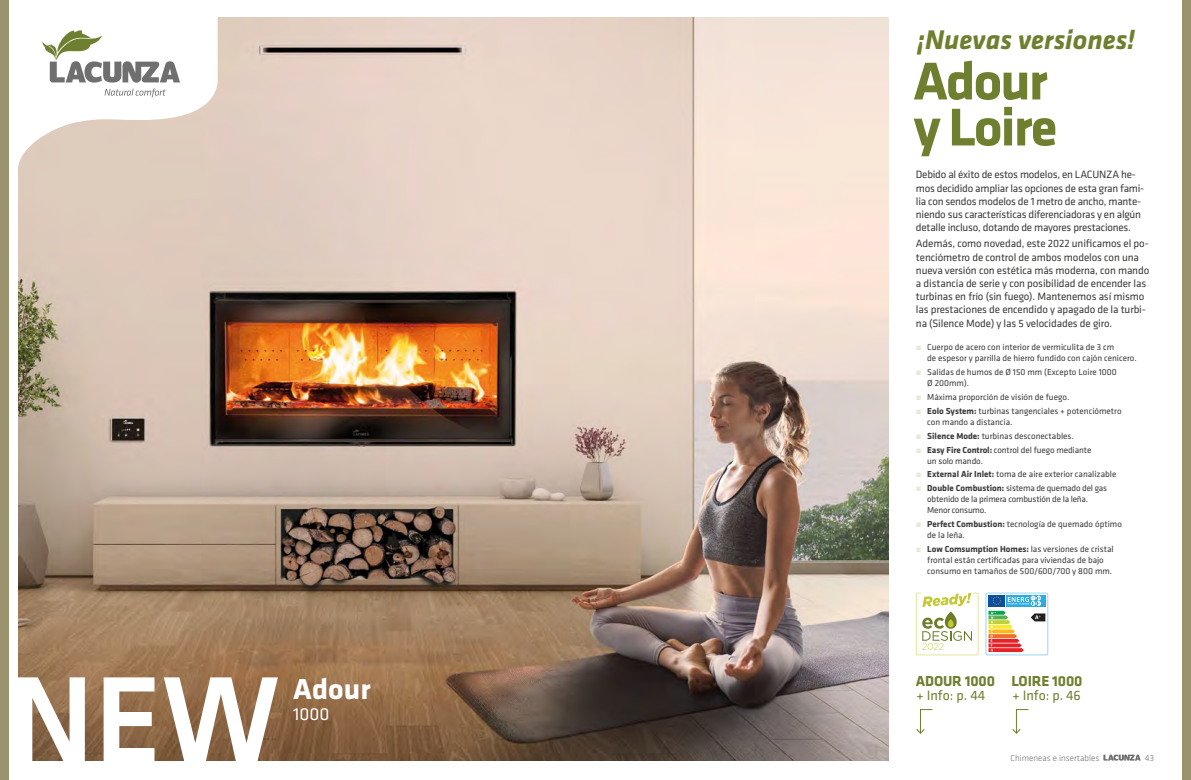
<style>
.page{position:relative;width:1191px;height:780px;background:#fff}
.page>*{position:absolute;margin:0;border:0;box-sizing:border-box;transform-origin:0 0}
.t1{font:55px/46px "Klavika Bold TF";letter-spacing:-.035em;color:#6e7f2f}
.t2{font:30px "Klavika Bold TF";color:#fff}
.t3{font:italic 700 28px "Klavika";color:#6e7f2f}
.t4{font:18px "Klavika Basic";color:#fff}
.t5{font:700 15px "Klavika Basic";letter-spacing:-.01em;color:#6e7f2f}
.t6{font:14px "Klavika Regular TF";color:#6e7f2f}
.t7{font:11px/13.2px "Klavika Basic";letter-spacing:-.01em;color:#3c3c3b}
.t8{font:9px/11px "Klavika Basic";color:#3c3c3b}
.t9{font:9px/11px "Klavika Basic";letter-spacing:-.02em;color:#3c3c3b}
.t10{font:9px "Klavika Light TF";color:#706f6f}
.s1{font-family:"Klavika Bold Arrows";color:#e8e8db}
.s2{font-family:"Klavika Regular TF"}
.s3{font-weight:700}
</style>
<div class="page">
<svg style="left:1103px;top:754px;width:37px;height:7px"></svg>
<div style="left:0;top:0;width:9px;height:780px;background:#9b936e"></div>
<div style="left:1182px;top:0;width:9px;height:780px;background:#9b936e"></div>
<svg style="left:916px;top:592px;width:62px;height:63px"></svg>
<svg style="left:985px;top:592px;width:63px;height:63px"></svg>
<img style="left:18px;top:17px;width:870px;height:743px">
<svg style="left:18px;top:677px;width:260px;height:84px"></svg>
<svg style="left:18px;top:17px;width:200px;height:154px"></svg>
<svg style="left:916px;top:709px;width:17px;height:25px"></svg>
<svg style="left:1012px;top:709px;width:17px;height:25px"></svg>
<h2 class="t2" style="left:293px;top:672px;width:79px">Adour</h2>
<h3 class="t4" style="left:293px;top:702px;width:38px">1000</h3>
<h3 class="t3" style="left:917px;top:25px;width:219px">¡Nuevas versiones!</h3>
<h1 class="t1" style="left:913px;top:59px;width:146px">Adour y Loire</h1>
<p class="t7" style="left:916px;top:168px;width:230px">Debido al éxito de estos modelos, en LACUNZA he&shy;mos decidido ampliar las opciones de esta gran fami&shy;lia con sendos modelos de 1 metro de ancho, mante&shy;niendo sus características diferenciadoras y en algún detalle incluso, dotando de mayores prestaciones.</p>
<p class="t7" style="left:916px;top:237px;width:235px">Además, como novedad, este 2022 unificamos el po&shy;tenciómetro de control de ambos modelos con una nueva versión con estética más moderna, con mando a distancia de serie y con posibilidad de encender las turbinas en frío (sin fuego). Mantenemos así mismo las prestaciones de encendido y apagado de la turbi&shy;na (Silence Mode) y las 5 velocidades de giro.</p>
<p class="t8" style="left:927px;top:341px;width:211px;text-indent:-11px"><span class="s1">&lt;</span> Cuerpo de acero con interior de vermiculita de 3 cm<br>de espesor y parrilla de hierro fundido con cajón cenicero.</p>
<p class="t8" style="left:927px;top:366px;width:191px;text-indent:-11px"><span class="s1">&lt;</span> Salidas de humos de <span class="s2">Ø</span> 150 mm (Excepto Loire 1000<br><span class="s2">Ø</span> 200mm).</p>
<p class="t8" style="left:916px;top:390px;width:207px;line-height:13.8px"><span class="s1">&lt;</span> Máxima proporción de visión de fuego.<br><span class="s1">&lt;</span> <span class="s3">Eolo System:</span> turbinas tangenciales + potenciómetro</p>
<p class="t8" style="left:916px;top:414px;width:177px;line-height:13.8px;text-indent:11px">con mando a distancia.<br><span class="s1">&lt;</span> <span class="s3">Silence Mode:</span> turbinas desconectables.<br><span class="s1">&lt;</span> <span class="s3">Easy Fire Control:</span> control del fuego mediante</p>
<p class="t8" style="left:916px;top:453px;width:202px;line-height:13.8px;text-indent:11px">un solo mando.<br><span class="s1">&lt;</span> <span class="s3">External Air Inlet:</span> toma de aire exterior canalizable <span class="s1">&lt;</span> <span class="s3">Double Combustion:</span> sistema de quemado del gas</p>
<p class="t9" style="left:927px;top:493px;width:162px">obtenido de la primera combustión de la leña.<br>Menor consumo.</p>
<p class="t8" style="left:927px;top:518px;width:196px;text-indent:-11px"><span class="s1">&lt;</span> <span class="s3">Perfect Combustion:</span> tecnología de quemado óptimo de la leña.</p>
<p class="t8" style="left:927px;top:543px;width:188px;text-indent:-11px"><span class="s1">&lt;</span> <span class="s3">Low Comsumption Homes:</span> las versiones de cristal frontal están certificadas para viviendas de bajo consumo en tamaños de 500/600/700 y 800 mm.</p>
<h3 class="t5" style="left:916px;top:669px;width:168px">ADOUR 1000 LOIRE 1000</h3>
<h3 class="t6" style="left:916px;top:688px;width:70px">+ Info: p. 44</h3>
<h3 class="t6" style="left:1012px;top:688px;width:70px">+ Info: p. 46</h3>
<p class="t10" style="left:1010px;top:752px;width:90px">Chimeneas e insertables</p>
<p class="t10" style="left:1144px;top:752px;width:11px">43</p>
</div>
